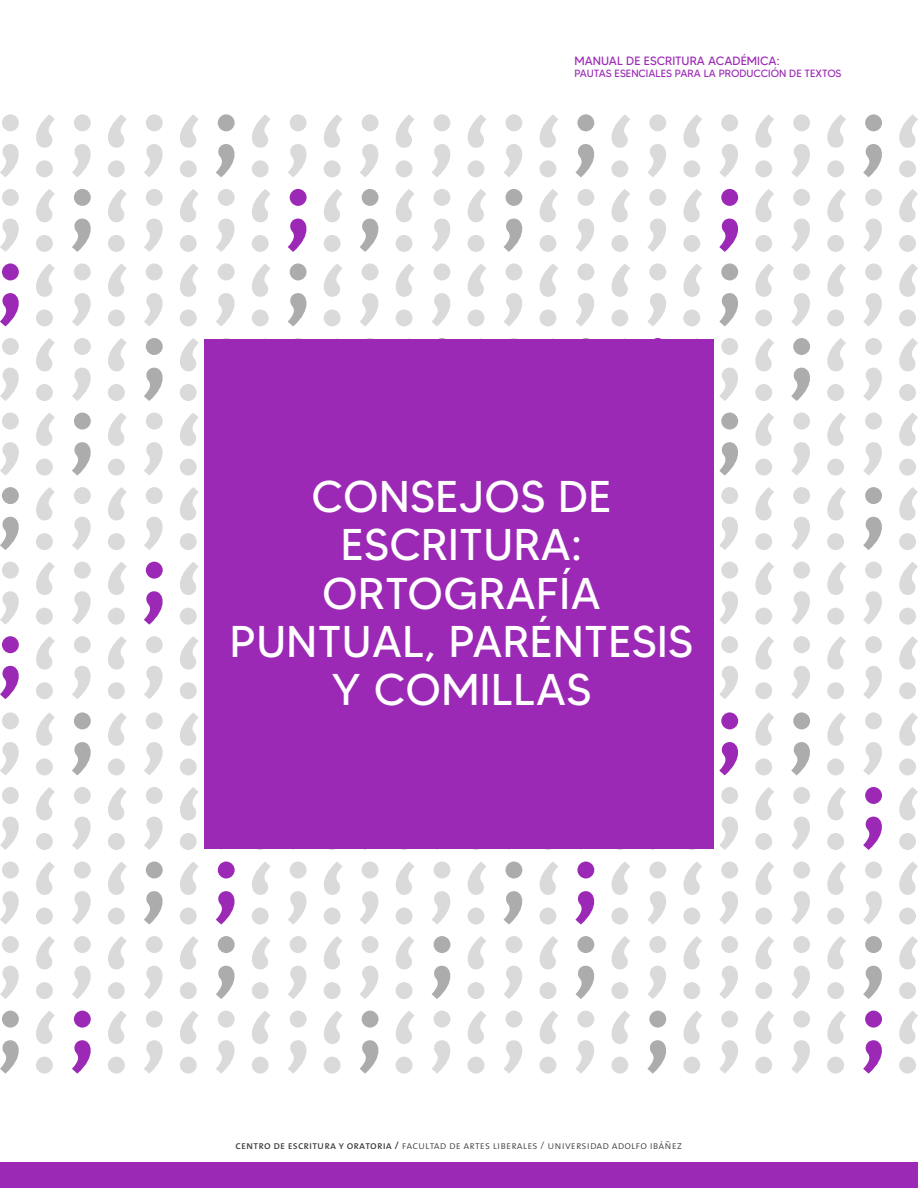
<style>
.page{position:relative;width:918px;height:1188px;background:#fff}
.page>*{position:absolute;margin:0;border:0;box-sizing:border-box;transform-origin:0 0}
.t1{font:44.4px/48.3px "MADETOMMY";letter-spacing:.01em;color:#fff;text-align:center}
.t2{font:12px "MADETOMMY";color:#9c29b5}
.t3{font:10.95px "The Sans Light Caps";letter-spacing:.01em;color:#3c3c3b}
.t4{font:10.5px "MADETOMMY";color:#9c29b5}
.s1{font-family:"The Sans Regular Caps"}
</style>
<div class="page">
<div style="left:0;top:1162px;width:918px;height:26px;background:#9c29b5"></div>
<svg style="left:72px;top:636px;width:55px;height:63px"></svg>
<svg style="left:144px;top:636px;width:55px;height:63px"></svg>
<svg style="left:719px;top:636px;width:55px;height:63px"></svg>
<svg style="left:791px;top:636px;width:55px;height:63px"></svg>
<svg style="left:863px;top:636px;width:55px;height:63px"></svg>
<svg style="left:0;top:562px;width:55px;height:63px"></svg>
<svg style="left:72px;top:562px;width:55px;height:63px"></svg>
<svg style="left:719px;top:562px;width:55px;height:63px"></svg>
<svg style="left:791px;top:562px;width:55px;height:63px"></svg>
<svg style="left:863px;top:562px;width:55px;height:63px"></svg>
<svg style="left:72px;top:487px;width:55px;height:63px"></svg>
<svg style="left:144px;top:487px;width:54px;height:63px"></svg>
<svg style="left:719px;top:487px;width:55px;height:63px"></svg>
<svg style="left:791px;top:487px;width:55px;height:63px"></svg>
<svg style="left:0;top:413px;width:55px;height:63px"></svg>
<svg style="left:144px;top:413px;width:55px;height:63px"></svg>
<svg style="left:791px;top:413px;width:55px;height:63px"></svg>
<svg style="left:863px;top:413px;width:55px;height:63px"></svg>
<svg style="left:0;top:338px;width:55px;height:63px"></svg>
<svg style="left:72px;top:338px;width:55px;height:63px"></svg>
<svg style="left:719px;top:338px;width:55px;height:63px"></svg>
<svg style="left:863px;top:338px;width:55px;height:63px"></svg>
<svg style="left:72px;top:263px;width:55px;height:63px"></svg>
<svg style="left:144px;top:263px;width:55px;height:63px"></svg>
<svg style="left:216px;top:263px;width:55px;height:63px"></svg>
<svg style="left:360px;top:263px;width:19px;height:63px"></svg>
<svg style="left:323px;top:264px;width:20px;height:62px"></svg>
<svg style="left:432px;top:263px;width:19px;height:63px"></svg>
<svg style="left:395px;top:264px;width:19px;height:62px"></svg>
<svg style="left:504px;top:263px;width:19px;height:63px"></svg>
<svg style="left:467px;top:264px;width:19px;height:62px"></svg>
<svg style="left:575px;top:263px;width:20px;height:63px"></svg>
<svg style="left:539px;top:264px;width:19px;height:62px"></svg>
<svg style="left:611px;top:264px;width:19px;height:62px"></svg>
<svg style="left:647px;top:263px;width:55px;height:63px"></svg>
<svg style="left:791px;top:263px;width:55px;height:63px"></svg>
<svg style="left:863px;top:263px;width:55px;height:63px"></svg>
<svg style="left:0;top:189px;width:55px;height:63px"></svg>
<svg style="left:144px;top:189px;width:55px;height:63px"></svg>
<svg style="left:216px;top:189px;width:55px;height:63px"></svg>
<svg style="left:323px;top:189px;width:19px;height:63px"></svg>
<svg style="left:432px;top:189px;width:19px;height:63px"></svg>
<svg style="left:395px;top:189px;width:19px;height:63px"></svg>
<svg style="left:467px;top:189px;width:19px;height:63px"></svg>
<svg style="left:576px;top:189px;width:19px;height:63px"></svg>
<svg style="left:539px;top:189px;width:19px;height:63px"></svg>
<svg style="left:611px;top:189px;width:19px;height:63px"></svg>
<svg style="left:648px;top:189px;width:54px;height:63px"></svg>
<svg style="left:791px;top:189px;width:55px;height:63px"></svg>
<svg style="left:863px;top:189px;width:55px;height:63px"></svg>
<svg style="left:0;top:114px;width:55px;height:63px"></svg>
<svg style="left:72px;top:114px;width:55px;height:63px"></svg>
<svg style="left:144px;top:114px;width:55px;height:63px"></svg>
<svg style="left:288px;top:114px;width:19px;height:63px"></svg>
<svg style="left:360px;top:114px;width:19px;height:63px"></svg>
<svg style="left:323px;top:114px;width:19px;height:63px"></svg>
<svg style="left:432px;top:114px;width:19px;height:63px"></svg>
<svg style="left:395px;top:114px;width:19px;height:63px"></svg>
<svg style="left:504px;top:114px;width:19px;height:63px"></svg>
<svg style="left:467px;top:115px;width:19px;height:62px"></svg>
<svg style="left:539px;top:115px;width:19px;height:62px"></svg>
<svg style="left:611px;top:114px;width:19px;height:63px"></svg>
<svg style="left:647px;top:114px;width:55px;height:63px"></svg>
<svg style="left:719px;top:114px;width:55px;height:63px"></svg>
<svg style="left:791px;top:114px;width:55px;height:63px"></svg>
<svg style="left:144px;top:1011px;width:55px;height:63px"></svg>
<svg style="left:288px;top:1011px;width:19px;height:63px"></svg>
<svg style="left:216px;top:1011px;width:55px;height:63px"></svg>
<svg style="left:323px;top:1011px;width:20px;height:63px"></svg>
<svg style="left:432px;top:1011px;width:19px;height:62px"></svg>
<svg style="left:395px;top:1011px;width:19px;height:63px"></svg>
<svg style="left:504px;top:1011px;width:19px;height:63px"></svg>
<svg style="left:467px;top:1011px;width:19px;height:63px"></svg>
<svg style="left:575px;top:1011px;width:20px;height:63px"></svg>
<svg style="left:539px;top:1011px;width:19px;height:63px"></svg>
<svg style="left:611px;top:1011px;width:19px;height:63px"></svg>
<svg style="left:719px;top:1011px;width:55px;height:63px"></svg>
<svg style="left:791px;top:1011px;width:55px;height:63px"></svg>
<svg style="left:0;top:936px;width:55px;height:63px"></svg>
<svg style="left:72px;top:936px;width:55px;height:63px"></svg>
<svg style="left:144px;top:936px;width:54px;height:63px"></svg>
<svg style="left:288px;top:936px;width:19px;height:63px"></svg>
<svg style="left:360px;top:936px;width:19px;height:63px"></svg>
<svg style="left:323px;top:936px;width:19px;height:63px"></svg>
<svg style="left:395px;top:936px;width:19px;height:63px"></svg>
<svg style="left:504px;top:936px;width:19px;height:63px"></svg>
<svg style="left:467px;top:936px;width:19px;height:63px"></svg>
<svg style="left:539px;top:936px;width:19px;height:63px"></svg>
<svg style="left:611px;top:936px;width:19px;height:63px"></svg>
<svg style="left:647px;top:936px;width:55px;height:63px"></svg>
<svg style="left:719px;top:936px;width:55px;height:63px"></svg>
<svg style="left:791px;top:936px;width:55px;height:63px"></svg>
<svg style="left:0;top:862px;width:55px;height:63px"></svg>
<svg style="left:72px;top:862px;width:55px;height:63px"></svg>
<svg style="left:288px;top:862px;width:19px;height:62px"></svg>
<svg style="left:360px;top:862px;width:19px;height:62px"></svg>
<svg style="left:323px;top:862px;width:20px;height:63px"></svg>
<svg style="left:432px;top:862px;width:19px;height:62px"></svg>
<svg style="left:395px;top:862px;width:19px;height:63px"></svg>
<svg style="left:467px;top:862px;width:19px;height:63px"></svg>
<svg style="left:539px;top:862px;width:19px;height:63px"></svg>
<svg style="left:611px;top:862px;width:19px;height:63px"></svg>
<svg style="left:647px;top:862px;width:55px;height:63px"></svg>
<svg style="left:719px;top:862px;width:55px;height:63px"></svg>
<svg style="left:791px;top:862px;width:55px;height:63px"></svg>
<svg style="left:863px;top:862px;width:55px;height:63px"></svg>
<svg style="left:0;top:787px;width:55px;height:63px"></svg>
<svg style="left:72px;top:787px;width:55px;height:63px"></svg>
<svg style="left:144px;top:787px;width:55px;height:63px"></svg>
<svg style="left:719px;top:787px;width:55px;height:63px"></svg>
<svg style="left:791px;top:787px;width:55px;height:63px"></svg>
<svg style="left:0;top:712px;width:55px;height:63px"></svg>
<svg style="left:144px;top:712px;width:55px;height:63px"></svg>
<svg style="left:0;top:636px;width:55px;height:63px"></svg>
<svg style="left:144px;top:562px;width:55px;height:63px"></svg>
<svg style="left:0;top:263px;width:55px;height:63px"></svg>
<svg style="left:288px;top:189px;width:19px;height:63px"></svg>
<svg style="left:719px;top:189px;width:55px;height:63px"></svg>
<svg style="left:72px;top:1011px;width:55px;height:63px"></svg>
<svg style="left:863px;top:1011px;width:55px;height:63px"></svg>
<svg style="left:216px;top:862px;width:55px;height:63px"></svg>
<svg style="left:575px;top:862px;width:20px;height:63px"></svg>
<svg style="left:863px;top:787px;width:55px;height:63px"></svg>
<svg style="left:0;top:487px;width:55px;height:63px"></svg>
<svg style="left:863px;top:487px;width:55px;height:63px"></svg>
<svg style="left:72px;top:413px;width:55px;height:63px"></svg>
<svg style="left:719px;top:413px;width:55px;height:63px"></svg>
<svg style="left:144px;top:338px;width:55px;height:63px"></svg>
<svg style="left:791px;top:338px;width:55px;height:63px"></svg>
<svg style="left:288px;top:263px;width:19px;height:63px"></svg>
<svg style="left:719px;top:263px;width:55px;height:63px"></svg>
<svg style="left:72px;top:189px;width:55px;height:63px"></svg>
<svg style="left:360px;top:189px;width:19px;height:63px"></svg>
<svg style="left:504px;top:189px;width:19px;height:63px"></svg>
<svg style="left:216px;top:114px;width:55px;height:63px"></svg>
<svg style="left:575px;top:114px;width:20px;height:63px"></svg>
<svg style="left:863px;top:114px;width:55px;height:63px"></svg>
<svg style="left:0;top:1011px;width:55px;height:63px"></svg>
<svg style="left:360px;top:1011px;width:19px;height:63px"></svg>
<svg style="left:647px;top:1011px;width:55px;height:63px"></svg>
<svg style="left:216px;top:936px;width:54px;height:63px"></svg>
<svg style="left:432px;top:936px;width:19px;height:63px"></svg>
<svg style="left:575px;top:936px;width:20px;height:63px"></svg>
<svg style="left:863px;top:936px;width:55px;height:63px"></svg>
<svg style="left:144px;top:862px;width:55px;height:63px"></svg>
<svg style="left:504px;top:862px;width:19px;height:63px"></svg>
<svg style="left:72px;top:712px;width:55px;height:63px"></svg>
<svg style="left:719px;top:712px;width:55px;height:63px"></svg>
<svg style="left:791px;top:712px;width:55px;height:63px"></svg>
<svg style="left:863px;top:712px;width:55px;height:63px"></svg>
<div style="left:204px;top:339px;width:510px;height:510px;background:#9c29b5"></div>
<p class="t2" style="left:574px;top:53px;width:207px">MANUAL DE ESCRITURA ACADÉMICA:</p>
<p class="t4" style="left:574px;top:66px;width:268px">PAUTAS ESENCIALES PARA LA PRODUCCIÓN DE TEXTOS</p>
<p class="t1" style="left:230px;top:472px;width:465px">CONSEJOS DE<br>ESCRITURA:<br>ORTOGRAFÍA<br>PUNTUAL, PARÉNTESIS<br>Y COMILLAS</p>
<p class="t3" style="left:236px;top:1139px;width:448px"><span class="s1">centro de escritura y oratoria /</span> facultad de artes liberales / universidad adolfo ibáñez</p>
</div>
